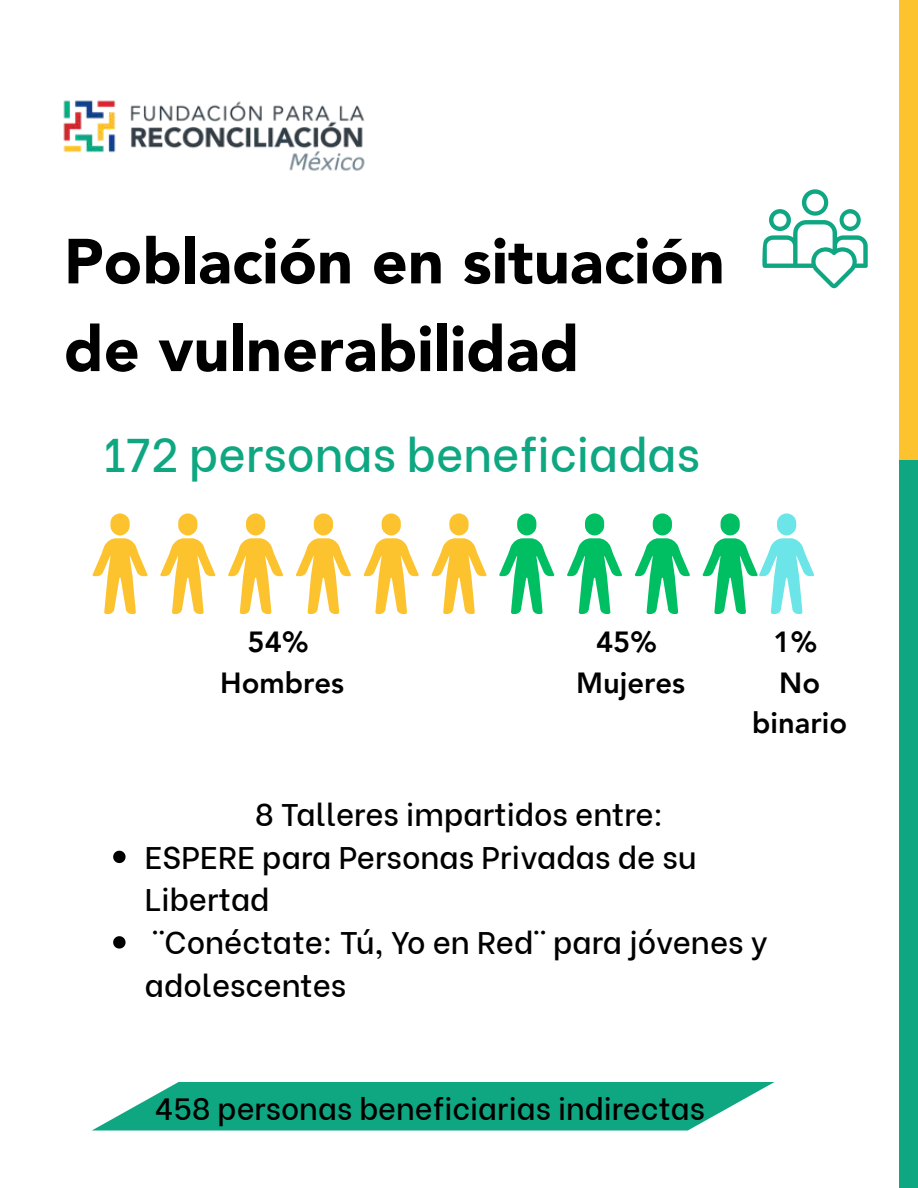
<style>
.page{position:relative;width:918px;height:1188px;background:#fff}
.page>*{position:absolute;margin:0;border:0;box-sizing:border-box;transform-origin:0 0}
.t1{font:900 63px/87.8px "Avenir LT Pro";color:#000}
.t2{font:500 47.25px "Be Vietnam";color:#0ea782}
.t3{font:500 31.2px/42.8px "Be Vietnam";color:#000}
.t4{font:500 30.75px "Be Vietnam";color:#000}
.t5{font:800 29.1px/40.7px "Avenir LT Pro";color:#000;text-align:center}
</style>
<div class="page">
<svg style="left:762px;top:189px;width:106px;height:99px"></svg>
<div style="left:900px;top:459px;width:18px;height:729px;background:#0ea782"></div>
<div style="left:900px;top:0;width:18px;height:459px;background:#fcc32e"></div>
<img style="left:63px;top:100px;width:302px;height:71px">
<svg style="left:92px;top:513px;width:327px;height:101px"></svg>
<svg style="left:499px;top:513px;width:315px;height:101px"></svg>
<svg style="left:92px;top:1082px;width:683px;height:49px;background:#2eb292"></svg>
<svg style="left:113px;top:851px;width:13px;height:12px"></svg>
<svg style="left:113px;top:936px;width:13px;height:13px"></svg>
<h1 class="t1" style="left:64px;top:223px;width:662px">Población en situación de vulnerabilidad</h1>
<h2 class="t2" style="left:103px;top:416px;width:599px">172 personas beneficiadas</h2>
<p class="t5" style="left:220px;top:625px;width:125px">54%<br>Hombres</p>
<p class="t5" style="left:576px;top:625px;width:110px">45%<br>Mujeres</p>
<p class="t5" style="left:752px;top:625px;width:96px">1%<br>No binario</p>
<p class="t3" style="left:145px;top:790px;width:624px;text-indent:110px">8 Talleres impartidos entre:<br>ESPERE para Personas Privadas de su<br>Libertad<br>¨Conéctate: Tú, Yo en Red¨ para jóvenes y adolescentes</p>
<p class="t4" style="left:155px;top:1083px;width:552px">458 personas beneficiarias indirectas</p>
</div>
